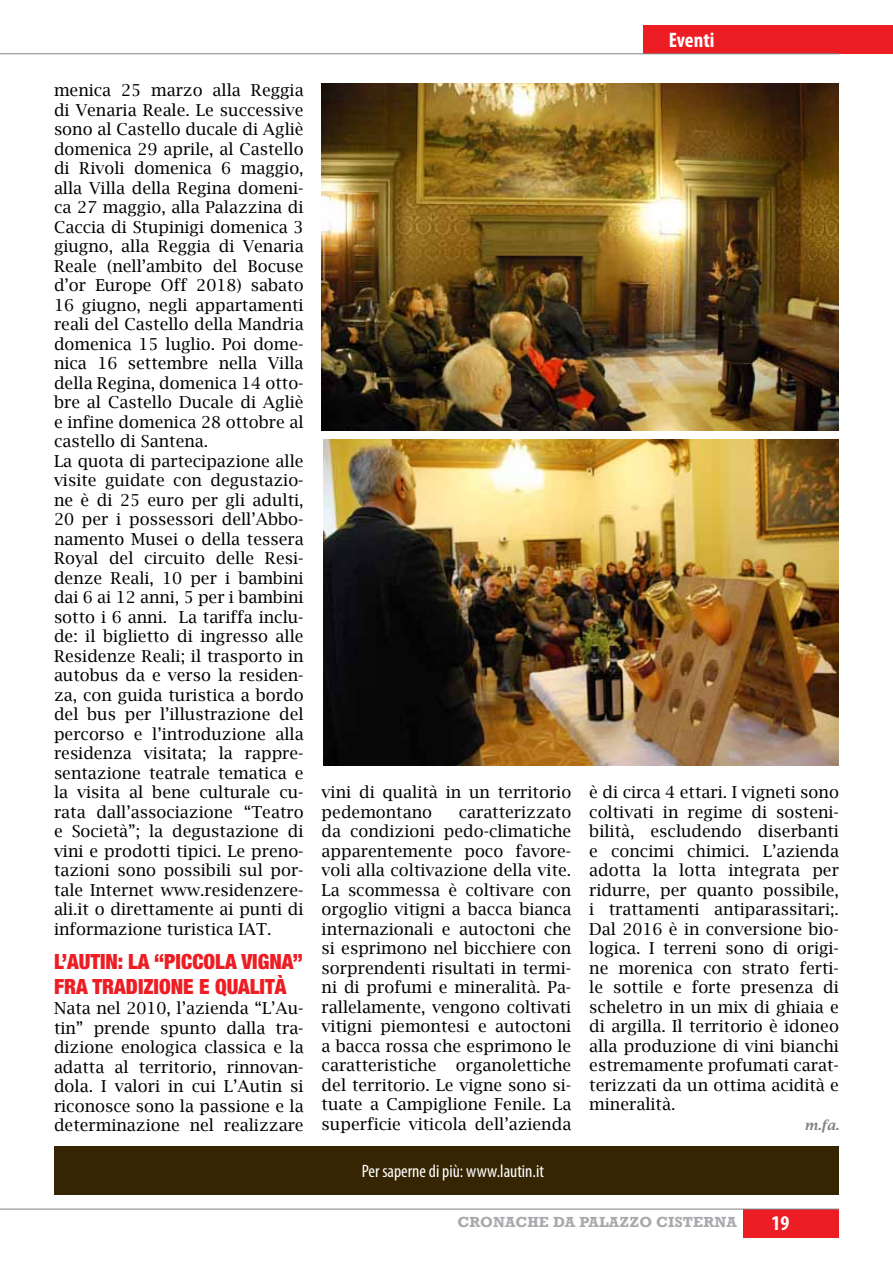
<style>
.page{position:relative;width:893px;height:1263px;background:#fff}
.page>*{position:absolute;margin:0;border:0;box-sizing:border-box;transform-origin:0 0}
.t1{font:900 condensed 21px/25.2px "Helvetica Neue";color:#ed1d24}
.t2{font:700 condensed 21px "Myriad Pro";color:#fff}
.t3{font:condensed 18px "Myriad Pro";color:#fff}
.t4{font:16.5px/19.5px "Lucida Bright";color:#000;text-align:justify}
.t5{font:700 15px "Rockwell";letter-spacing:.01em;color:#a7a9ac}
.t6{font:italic 600 13.5px "Lucida Bright";color:#808285}
</style>
<div class="page">
<div style="left:643px;top:25px;width:250px;height:28px;background:#ed1d24"></div>
<hr style="left:0;top:54px;width:839px;height:1px;background:#808285">
<div style="left:743px;top:1209px;width:96px;height:28px;background:#ed1d24"></div>
<hr style="left:0;top:1209px;width:839px;height:1px;background:#808285">
<div style="left:54px;top:1146px;width:785px;height:49px;background:#362503"></div>
<img style="left:321px;top:83px;width:518px;height:348px">
<img style="left:323px;top:440px;width:516px;height:325px">
<p class="t4" style="left:54px;top:81px;width:251px;text-align:left">menica 25 marzo alla Reggia di Venaria Reale. Le successive sono al Castello ducale di Agliè domenica 29 aprile, al Castello di Rivoli domenica 6 maggio, alla Villa della Regina domeni&shy;ca 27 maggio, alla Palazzina di<br>Caccia di Stupinigi domenica 3 giugno, alla Reggia di Venaria<br>Reale (nell’ambito del Bocuse d’or Europe Off 2018) sabato<br>16 giugno, negli appartamenti reali del Castello della Mandria domenica 15 luglio. Poi dome&shy;nica 16 settembre nella Villa della Regina, domenica 14 otto&shy;bre al Castello Ducale di Agliè e infine domenica 28 ottobre al castello di Santena.<br>La quota di partecipazione alle visite guidate con degustazio&shy;ne è di 25 euro per gli adulti,<br>20 per i possessori dell’Abbo&shy;namento Musei o della tessera<br>Royal del circuito delle Resi&shy;denze Reali, 10 per i bambini dai 6 ai 12 anni, 5 per i bambini sotto i 6 anni. La tariffa inclu&shy;de: il biglietto di ingresso alle<br>Residenze Reali; il trasporto in autobus da e verso la residen&shy;za, con guida turistica a bordo del bus per l’illustrazione del percorso e l’introduzione alla residenza visitata; la rappre&shy;sentazione teatrale tematica e la visita al bene culturale cu&shy;rata dall’associazione “Teatro e Società”; la degustazione di vini e prodotti tipici. Le preno&shy;tazioni sono possibili sul por&shy;tale Internet www.residenzere&shy;ali.it o direttamente ai punti di informazione turistica IAT.</p>
<p class="t1" style="left:54px;top:949px;width:250px">L’AUTIN: LA “PICCOLA VIGNA”<br>FRA TRADIZIONE E QUALITÀ</p>
<p class="t4" style="left:54px;top:998px;width:251px">Nata nel 2010, l’azienda “L’Au&shy;tin” prende spunto dalla tra&shy;dizione enologica classica e la adatta al territorio, rinnovan&shy;dola. I valori in cui L’Autin si riconosce sono la passione e la determinazione nel realizzare</p>
<p class="t2" style="left:669px;top:27px;width:47px">Eventi</p>
<p class="t4" style="left:322px;top:782px;width:251px">vini di qualità in un territorio pedemontano</p>
<p class="t4" style="left:322px;top:802px;width:251px;text-indent:137px">caratterizzato da condizioni pedo-climatiche apparentemente poco favore&shy;voli alla coltivazione della vite.<br>La scommessa è coltivare con orgoglio vitigni a bacca bianca internazionali e autoctoni che si esprimono nel bicchiere con sorprendenti risultati in termi&shy;ni di profumi e mineralità. Pa&shy;rallelamente, vengono coltivati vitigni piemontesi e autoctoni a bacca rossa che esprimono le caratteristiche organolettiche del territorio. Le vigne sono si&shy;tuate a Campiglione Fenile. La superficie viticola dell’azienda</p>
<p class="t3" style="left:362px;top:1160px;width:184px">Per saperne di più: www.lautin.it</p>
<p class="t4" style="left:589px;top:782px;width:251px">è di circa 4 ettari. I vigneti sono coltivati in regime di sosteni&shy;bilità, escludendo diserbanti e concimi chimici. L’azienda adotta la lotta integrata per ridurre, per quanto possibile, i trattamenti antiparassitari;.<br>Dal 2016 è in conversione bio&shy;logica. I terreni sono di origi&shy;ne morenica con strato ferti&shy;le sottile e forte presenza di scheletro in un mix di ghiaia e di argilla. Il territorio è idoneo alla produzione di vini bianchi estremamente profumati carat&shy;terizzati da un ottima acidità e mineralità.</p>
<p class="t6" style="left:805px;top:1117px;width:36px">m.fa.</p>
<p class="t5" style="left:458px;top:1213px;width:281px">CRONACHE DA PALAZZO CISTERNA</p>
<p class="t2" style="left:772px;top:1210px;width:19px">19</p>
</div>
